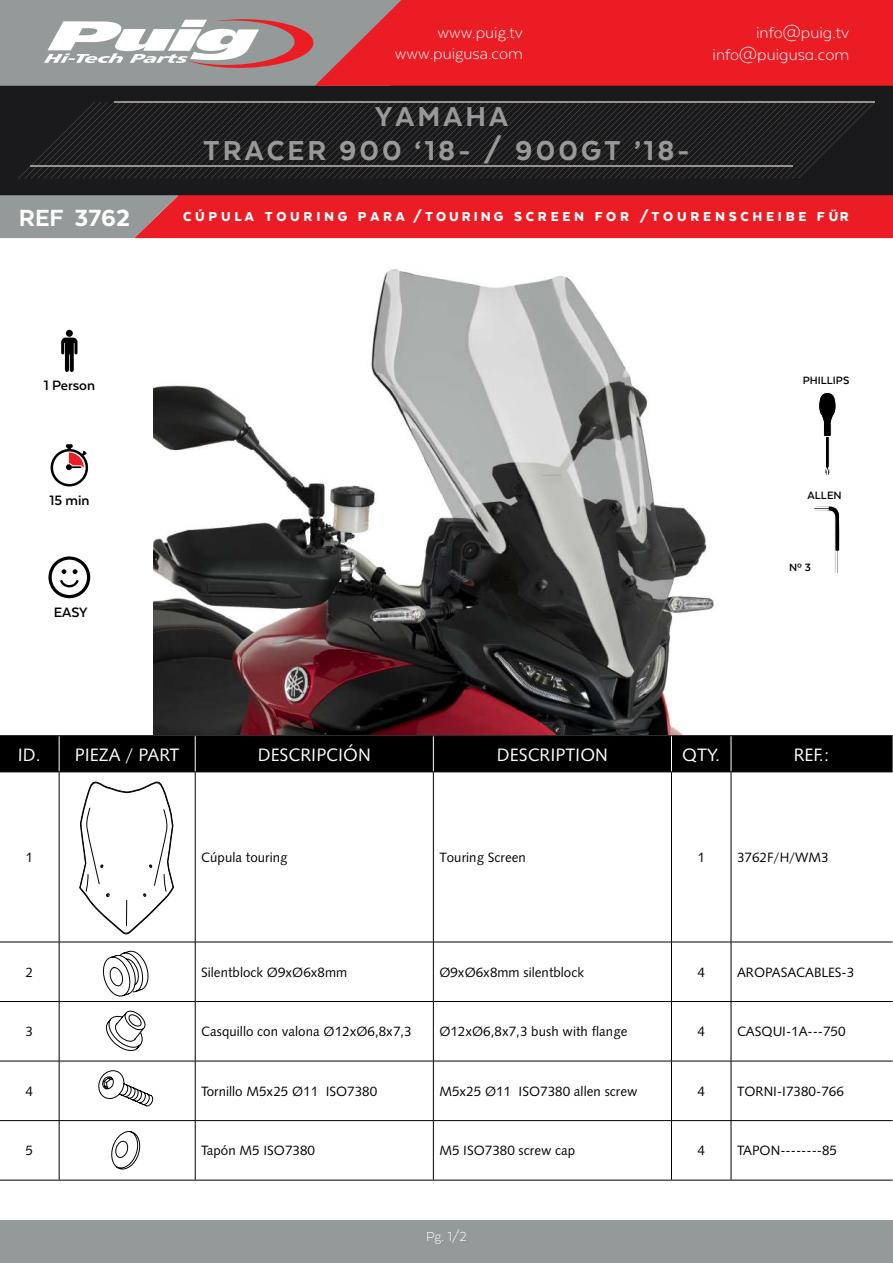
<style>
.page{position:relative;width:893px;height:1263px;background:#fff}
.page>*{position:absolute;margin:0;border:0;box-sizing:border-box;transform-origin:0 0}
.t1{font:800 31.5px/33.8px "Texta";letter-spacing:.1em;color:#999;text-align:center}
.t2{font:800 27px "Texta";color:#fff}
.t3{font:18px "Humanist 531 BT Roman A";color:#fff}
.t4{font:300 18px/21.6px "Texta Alt";color:#fff;text-align:right}
.t5{font:300 18px/21.6px "Texta";color:#fff;text-align:right}
.t6{font:700 15.6px "Texta Alt";color:#000}
.t7{font:900 15px "Texta";letter-spacing:.25em;color:#fff}
.t8{font:300 15px "Texta";color:#fff}
.t9{font:13.5px "Humanist 531 BT Roman A";color:#000}
.t10{font:700 12.15px "Texta Alt";color:#000}
</style>
<div class="page">
<div style="left:0;top:736px;width:893px;height:35px;background:#000"></div>
<hr style="left:59px;top:736px;width:1px;height:35px;background:#fff">
<hr style="left:195px;top:736px;width:1px;height:35px;background:#fff">
<hr style="left:433px;top:736px;width:1px;height:35px;background:#fff">
<hr style="left:671px;top:736px;width:1px;height:35px;background:#fff">
<hr style="left:731px;top:736px;width:1px;height:35px;background:#fff">
<hr style="left:0;top:735px;width:59px;height:1px;background:#000">
<hr style="left:59px;top:735px;width:136px;height:1px;background:#000">
<hr style="left:195px;top:735px;width:238px;height:1px;background:#000">
<hr style="left:433px;top:735px;width:238px;height:1px;background:#000">
<hr style="left:671px;top:735px;width:60px;height:1px;background:#000">
<hr style="left:731px;top:735px;width:162px;height:1px;background:#000">
<hr style="left:0;top:771px;width:59px;height:1px;background:#000">
<hr style="left:59px;top:771px;width:136px;height:1px;background:#000">
<hr style="left:195px;top:771px;width:238px;height:1px;background:#000">
<hr style="left:433px;top:771px;width:238px;height:1px;background:#000">
<hr style="left:671px;top:771px;width:60px;height:1px;background:#000">
<hr style="left:731px;top:771px;width:162px;height:1px;background:#000">
<hr style="left:59px;top:772px;width:1px;height:170px;background:#000">
<hr style="left:195px;top:772px;width:1px;height:170px;background:#000">
<hr style="left:433px;top:772px;width:1px;height:170px;background:#000">
<hr style="left:671px;top:772px;width:1px;height:170px;background:#000">
<hr style="left:731px;top:772px;width:1px;height:170px;background:#000">
<hr style="left:59px;top:942px;width:1px;height:59px;background:#000">
<hr style="left:195px;top:942px;width:1px;height:59px;background:#000">
<hr style="left:433px;top:942px;width:1px;height:59px;background:#000">
<hr style="left:671px;top:942px;width:1px;height:59px;background:#000">
<hr style="left:731px;top:942px;width:1px;height:59px;background:#000">
<hr style="left:0;top:1001px;width:59px;height:1px;background:#000">
<hr style="left:59px;top:1001px;width:136px;height:1px;background:#000">
<hr style="left:59px;top:1002px;width:1px;height:59px;background:#000">
<hr style="left:195px;top:1001px;width:238px;height:1px;background:#000">
<hr style="left:195px;top:1002px;width:1px;height:59px;background:#000">
<hr style="left:433px;top:1001px;width:238px;height:1px;background:#000">
<hr style="left:433px;top:1002px;width:1px;height:59px;background:#000">
<hr style="left:671px;top:1001px;width:60px;height:1px;background:#000">
<hr style="left:671px;top:1002px;width:1px;height:59px;background:#000">
<hr style="left:731px;top:1001px;width:162px;height:1px;background:#000">
<hr style="left:731px;top:1002px;width:1px;height:59px;background:#000">
<hr style="left:0;top:1061px;width:59px;height:1px;background:#000">
<hr style="left:59px;top:1061px;width:136px;height:1px;background:#000">
<hr style="left:59px;top:1061px;width:1px;height:59px;background:#000">
<hr style="left:195px;top:1061px;width:238px;height:1px;background:#000">
<hr style="left:195px;top:1061px;width:1px;height:59px;background:#000">
<hr style="left:433px;top:1061px;width:238px;height:1px;background:#000">
<hr style="left:433px;top:1061px;width:1px;height:59px;background:#000">
<hr style="left:671px;top:1061px;width:60px;height:1px;background:#000">
<hr style="left:671px;top:1061px;width:1px;height:59px;background:#000">
<hr style="left:731px;top:1061px;width:162px;height:1px;background:#000">
<hr style="left:731px;top:1061px;width:1px;height:59px;background:#000">
<hr style="left:0;top:1120px;width:59px;height:1px;background:#000">
<hr style="left:59px;top:1120px;width:136px;height:1px;background:#000">
<hr style="left:59px;top:1121px;width:1px;height:59px;background:#000">
<hr style="left:195px;top:1120px;width:238px;height:1px;background:#000">
<hr style="left:195px;top:1121px;width:1px;height:59px;background:#000">
<hr style="left:433px;top:1120px;width:238px;height:1px;background:#000">
<hr style="left:433px;top:1121px;width:1px;height:59px;background:#000">
<hr style="left:671px;top:1120px;width:60px;height:1px;background:#000">
<hr style="left:671px;top:1121px;width:1px;height:59px;background:#000">
<hr style="left:731px;top:1120px;width:162px;height:1px;background:#000">
<hr style="left:731px;top:1121px;width:1px;height:59px;background:#000">
<hr style="left:0;top:942px;width:59px;height:1px;background:#000">
<hr style="left:59px;top:942px;width:136px;height:1px;background:#000">
<hr style="left:195px;top:942px;width:238px;height:1px;background:#000">
<hr style="left:433px;top:942px;width:238px;height:1px;background:#000">
<hr style="left:671px;top:942px;width:60px;height:1px;background:#000">
<hr style="left:731px;top:942px;width:162px;height:1px;background:#000">
<hr style="left:0;top:1180px;width:59px;height:1px;background:#000">
<hr style="left:59px;top:1180px;width:136px;height:1px;background:#000">
<hr style="left:195px;top:1180px;width:238px;height:1px;background:#000">
<hr style="left:433px;top:1180px;width:238px;height:1px;background:#000">
<hr style="left:671px;top:1180px;width:60px;height:1px;background:#000">
<hr style="left:731px;top:1180px;width:162px;height:1px;background:#000">
<svg style="left:106px;top:1010px;width:40px;height:41px"></svg>
<svg style="left:102px;top:950px;width:47px;height:47px"></svg>
<svg style="left:111px;top:1131px;width:30px;height:39px"></svg>
<svg style="left:98px;top:1070px;width:55px;height:36px"></svg>
<img style="left:154px;top:269px;width:560px;height:466px">
<div style="left:0;top:1220px;width:893px;height:43px;background:#949999"></div>
<div style="left:0;top:85px;width:893px;height:110px;background:#1a1a1c"></div>
<hr style="left:114px;top:101px;width:761px;height:1px;background:#99918c">
<svg style="left:18px;top:102px;width:857px;height:76px"></svg>
<div style="left:476px;top:0;width:417px;height:86px;background:#eb1c24"></div>
<svg style="left:0;top:0;width:476px;height:86px;background:#b88284"></svg>
<svg style="left:0;top:195px;width:893px;height:43px;background:#da3138"></svg>
<svg style="left:50px;top:444px;width:39px;height:42px"></svg>
<svg style="left:61px;top:330px;width:17px;height:42px"></svg>
<svg style="left:813px;top:506px;width:27px;height:67px"></svg>
<svg style="left:818px;top:392px;width:19px;height:83px"></svg>
<svg style="left:48px;top:556px;width:42px;height:42px"></svg>
<svg style="left:79px;top:781px;width:95px;height:153px"></svg>
<h3 class="t5" style="left:395px;top:21px;width:130px">www.puig.tv www.puigusa.com</h3>
<h3 class="t4" style="left:712px;top:22px;width:138px">info@puig.tv info@puigusa.com</h3>
<h1 class="t1" style="left:203px;top:99px;width:488px">YAMAHA<br>TRACER 900 ‘18- / 900GT ’18-</h1>
<h2 class="t2" style="left:19px;top:204px;width:113px">REF 3762</h2>
<p class="t7" style="left:183px;top:208px;width:223px">CÚPUL A TOURING PARA</p>
<p class="t7" style="left:413px;top:208px;width:438px">/TOURING SCREEN FOR / TOURENSCHEIBE FÜR</p>
<p class="t6" style="left:44px;top:378px;width:53px">1 Person</p>
<p class="t6" style="left:49px;top:492px;width:42px">15 min</p>
<p class="t6" style="left:54px;top:604px;width:35px">EASY</p>
<p class="t10" style="left:803px;top:374px;width:48px">PHILLIPS</p>
<p class="t10" style="left:808px;top:489px;width:36px">ALLEN</p>
<p class="t10" style="left:789px;top:562px;width:23px">Nº 3</p>
<h3 class="t3" style="left:18px;top:743px;width:163px">ID. PIEZA / PART</h3>
<h3 class="t3" style="left:258px;top:743px;width:115px">DESCRIPCIÓN</h3>
<h3 class="t3" style="left:497px;top:743px;width:113px">DESCRIPTION</h3>
<h3 class="t3" style="left:682px;top:743px;width:39px">QTY.</h3>
<h3 class="t3" style="left:794px;top:743px;width:38px">REF.:</h3>
<p class="t9" style="left:26px;top:849px;width:9px">1</p>
<p class="t9" style="left:201px;top:849px;width:88px">Cúpula touring</p>
<p class="t9" style="left:439px;top:849px;width:88px">Touring Screen</p>
<p class="t9" style="left:697px;top:849px;width:9px">1</p>
<p class="t9" style="left:737px;top:849px;width:93px">3762F/H/WM3</p>
<p class="t9" style="left:26px;top:964px;width:9px">2</p>
<p class="t9" style="left:201px;top:964px;width:148px">Silentblock Ø9xØ6x8mm</p>
<p class="t9" style="left:439px;top:964px;width:146px">Ø9xØ6x8mm silentblock</p>
<p class="t9" style="left:697px;top:964px;width:9px">4</p>
<p class="t9" style="left:737px;top:964px;width:119px">AROPASACABLES-3</p>
<p class="t9" style="left:26px;top:1023px;width:9px">3</p>
<p class="t9" style="left:201px;top:1023px;width:212px">Casquillo con valona Ø12xØ6,8x7,3</p>
<p class="t9" style="left:439px;top:1023px;width:190px">Ø12xØ6,8x7,3 bush with flange</p>
<p class="t9" style="left:697px;top:1023px;width:9px">4</p>
<p class="t9" style="left:737px;top:1023px;width:110px">CASQUI-1A---750</p>
<p class="t9" style="left:26px;top:1083px;width:9px">4</p>
<p class="t9" style="left:201px;top:1083px;width:178px">Tornillo M5x25 Ø11 ISO7380</p>
<p class="t9" style="left:439px;top:1083px;width:200px">M5x25 Ø11 ISO7380 allen screw</p>
<p class="t9" style="left:697px;top:1083px;width:9px">4</p>
<p class="t9" style="left:737px;top:1083px;width:108px">TORNI-I7380-766</p>
<p class="t9" style="left:26px;top:1142px;width:9px">5</p>
<p class="t9" style="left:201px;top:1142px;width:115px">Tapón M5 ISO7380</p>
<p class="t9" style="left:439px;top:1142px;width:137px">M5 ISO7380 screw cap</p>
<p class="t9" style="left:697px;top:1142px;width:9px">4</p>
<p class="t9" style="left:737px;top:1142px;width:102px">TAPON--------85</p>
<p class="t8" style="left:426px;top:1228px;width:42px">Pg. 1/2</p>
</div>
